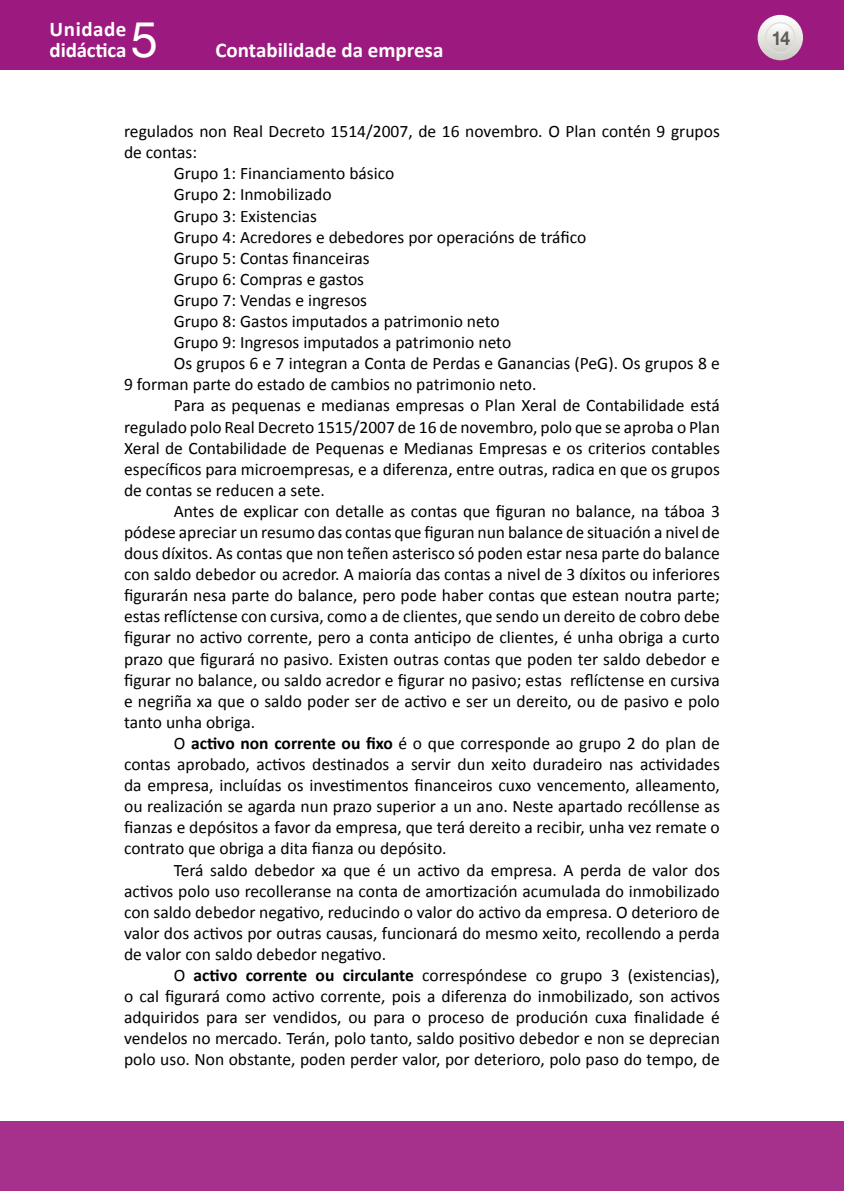
<style>
.page{position:relative;width:844px;height:1191px;background:#fff}
.page>*{position:absolute;margin:0;border:0;box-sizing:border-box;transform-origin:0 0}
.t1{font:49px "Helvetica Neue";color:#fff}
.t2{font:700 21px/21px "Calibri";color:#fff}
.t3{font:700 19.25px "Helvetica Neue";color:#000;scale:.9 1}
.TXTO{font:17.5px/21.2px "Calibri";color:#000;text-align:justify}
.TXTO_sin_SANGRE{font:17.5px/21px "Calibri";color:#000}
.s1{font-weight:700}
</style>
<div class="page">
<div style="left:0;top:0;width:843px;height:69px;background:#9c1a7f"></div>
<svg style="left:757px;top:15px;width:45px;height:45px"></svg>
<svg style="left:765px;top:23px;width:29px;height:29px"></svg>
<div style="left:764px;top:22px;width:31px;height:31px;border:1px solid #dfdeda;border-radius:50%"></div>
<div style="left:0;top:1121px;width:843px;height:70px;background:#a6318c"></div>
<p class="t2" style="left:50px;top:19px;width:78px">Unidade didáctica</p>
<h1 class="t1" style="left:131px;top:5px;width:29px">5</h1>
<p class="t2" style="left:215px;top:40px;width:229px">Contabilidade da empresa</p>
<p class="TXTO_sin_SANGRE" style="left:124px;top:121px;width:597px">regulados non Real Decreto 1514/2007, de 16 novembro. O Plan contén 9 grupos de contas:</p>
<p class="TXTO" style="left:174px;top:163px;width:222px">Grupo 1: Financiamento básico</p>
<p class="TXTO" style="left:174px;top:184px;width:159px">Grupo 2: Inmobilizado</p>
<p class="TXTO" style="left:174px;top:205px;width:145px">Grupo 3: Existencias</p>
<p class="TXTO" style="left:174px;top:226px;width:414px">Grupo 4: Acredores e debedores por operacións de tráfico</p>
<p class="TXTO" style="left:174px;top:247px;width:197px">Grupo 5: Contas financeiras</p>
<p class="TXTO" style="left:174px;top:268px;width:192px">Grupo 6: Compras e gastos</p>
<p class="TXTO" style="left:174px;top:290px;width:195px">Grupo 7: Vendas e ingresos</p>
<p class="TXTO" style="left:174px;top:311px;width:327px">Grupo 8: Gastos imputados a patrimonio neto</p>
<p class="TXTO" style="left:174px;top:332px;width:339px">Grupo 9: Ingresos imputados a patrimonio neto</p>
<p class="TXTO" style="left:124px;top:353px;width:597px;text-indent:50px">Os grupos 6 e 7 integran a Conta de Perdas e Ganancias (PeG). Os grupos 8 e<br>9 forman parte do estado de cambios no patrimonio neto.</p>
<p class="TXTO" style="left:124px;top:395px;width:597px;text-indent:50px">Para as pequenas e medianas empresas o Plan Xeral de Contabilidade está regulado polo Real Decreto 1515/2007 de 16 de novembro, polo que se aproba o Plan Xeral de Contabilidade de Pequenas e Medianas Empresas e os criterios contables específicos para microempresas, e a diferenza, entre outras, radica en que os grupos de contas se reducen a sete.</p>
<p class="TXTO" style="left:124px;top:500px;width:597px;text-indent:50px">Antes de explicar con detalle as contas que figuran no balance, na táboa 3 pódese apreciar un resumo das contas que figuran nun balance de situación a nivel de dous díxitos. As contas que non teñen asterisco só poden estar nesa parte do balance con saldo debedor ou acredor. A maioría das contas a nivel de 3 díxitos ou inferiores figurarán nesa parte do balance, pero pode haber contas que estean noutra parte; estas reflíctense con cursiva, como a de clientes, que sendo un dereito de cobro debe figurar no activo corrente, pero a conta anticipo de clientes, é unha obriga a curto prazo que figurará no pasivo. Existen outras contas que poden ter saldo debedor e figurar no balance, ou saldo acredor e figurar no pasivo; estas reflíctense en cursiva e negriña xa que o saldo poder ser de activo e ser un dereito, ou de pasivo e polo tanto unha obriga.</p>
<p class="TXTO" style="left:124px;top:732px;width:597px;text-indent:50px">O <span class="s1">activo non corrente ou fixo</span> é o que corresponde ao grupo 2 do plan de contas aprobado, activos destinados a servir dun xeito duradeiro nas actividades da empresa, incluídas os investimentos financeiros cuxo vencemento, alleamento, ou realización se agarda nun prazo superior a un ano. Neste apartado recóllense as fianzas e depósitos a favor da empresa, que terá dereito a recibir, unha vez remate o contrato que obriga a dita fianza ou depósito.</p>
<p class="TXTO" style="left:124px;top:859px;width:597px;text-indent:50px">Terá saldo debedor xa que é un activo da empresa. A perda de valor dos activos polo uso recolleranse na conta de amortización acumulada do inmobilizado con saldo debedor negativo, reducindo o valor do activo da empresa. O deterioro de valor dos activos por outras causas, funcionará do mesmo xeito, recollendo a perda de valor con saldo debedor negativo.</p>
<p class="TXTO" style="left:124px;top:964px;width:597px;text-indent:50px">O <span class="s1">activo corrente ou circulante</span> correspóndese co grupo 3 (existencias), o cal figurará como activo corrente, pois a diferenza do inmobilizado, son activos adquiridos para ser vendidos, ou para o proceso de produción cuxa finalidade é vendelos no mercado. Terán, polo tanto, saldo positivo debedor e non se deprecian polo uso. Non obstante, poden perder valor, por deterioro, polo paso do tempo, de</p>
<p class="t3" style="left:770px;top:26px;width:23px">14</p>
</div>
